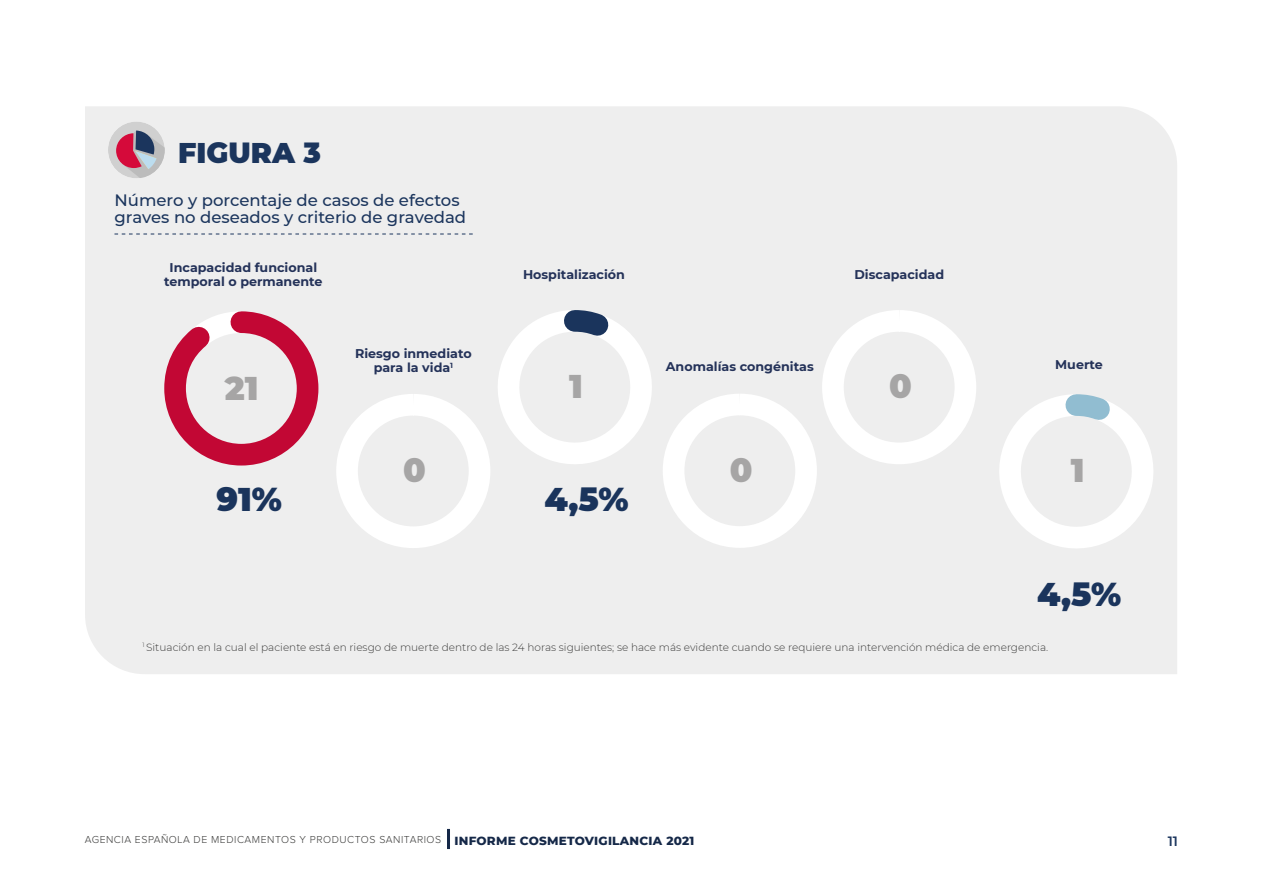
<style>
.page{position:relative;width:1263px;height:893px;background:#fff}
.page>*{position:absolute;margin:0;border:0;box-sizing:border-box;transform-origin:0 0}
.t1{font:900 32.85px "Montserrat";color:#1a345c}
.t2{font:900 32.85px "Montserrat";color:#a6a5a5}
.TEXTO_NORMAL{font:900 28.5px "Montserrat";color:#1b355d}
.TITULO_FIGURA{font:500 16.5px/16.5px "Montserrat";color:#1b355d}
.t3{font:600 13.5px "Montserrat";color:#1b355d}
.TITULO_1_AZUL{font:700 12.75px/14px "Montserrat";color:#243259;text-align:center}
.bullet{font:300 10.5px "Montserrat";color:#3c3c3b}
.t4{font:300 10.5px "Proxima Nova";letter-spacing:.05em;color:#3c3c3b}
.s1{font-family:"Montserrat";font-weight:800;font-size:12px;color:#152848}
</style>
<div class="page">
<hr style="left:447px;top:829px;width:3px;height:20px;background:#152848">
<div style="left:85px;top:106px;width:1092px;height:568px;background:#eee"></div>
<svg style="left:114px;top:234px;width:359px;height:1px"></svg>
<div style="left:108px;top:122px;width:57px;height:56px;background:#d0d0d0;border-radius:50%"></div>
<svg style="left:116px;top:131px;width:49px;height:47px"></svg>
<svg style="left:490px;top:297px;width:159px;height:175px"></svg>
<div style="left:663px;top:394px;width:154px;height:154px;border:22px solid #fff;border-radius:50%"></div>
<svg style="left:991px;top:381px;width:160px;height:175px"></svg>
<svg style="left:153px;top:301px;width:176px;height:175px;background:#e2afbb"></svg>
<div style="left:336px;top:394px;width:154px;height:154px;border:22px solid #fff;border-radius:50%"></div>
<div style="left:822px;top:310px;width:154px;height:154px;border:22px solid #fff;border-radius:50%"></div>
<p class="TEXTO_NORMAL" style="left:178px;top:131px;width:144px">FIGURA 3</p>
<p class="TITULO_FIGURA" style="left:114px;top:192px;width:353px">Número y porcentaje de casos de efectos graves no deseados y criterio de gravedad</p>
<p class="TITULO_1_AZUL" style="left:164px;top:259px;width:160px">Incapacidad funcional temporal o permanente</p>
<p class="t2" style="left:225px;top:364px;width:35px">21</p>
<p class="TITULO_1_AZUL" style="left:355px;top:346px;width:118px">Riesgo inmediato para la vida<sup>1</sup></p>
<p class="t2" style="left:403px;top:446px;width:24px">0</p>
<p class="TITULO_1_AZUL" style="left:523px;top:266px;width:103px">Hospitalización</p>
<p class="t2" style="left:569px;top:362px;width:15px">1</p>
<p class="t1" style="left:217px;top:475px;width:67px">91%</p>
<p class="t1" style="left:544px;top:475px;width:86px">4,5%</p>
<p class="TITULO_1_AZUL" style="left:666px;top:359px;width:149px">Anomalías congénitas</p>
<p class="TITULO_1_AZUL" style="left:854px;top:266px;width:91px">Discapacidad</p>
<p class="t2" style="left:889px;top:362px;width:24px">0</p>
<p class="TITULO_1_AZUL" style="left:1055px;top:357px;width:49px">Muerte</p>
<p class="t2" style="left:730px;top:445px;width:24px">0</p>
<p class="t2" style="left:1071px;top:446px;width:15px">1</p>
<p class="t1" style="left:1037px;top:570px;width:86px">4,5%</p>
<p class="bullet" style="left:142px;top:640px;width:907px"><sup>1</sup> Situación en la cual el paciente está en riesgo de muerte dentro de las 24 horas siguientes; se hace más evidente cuando se requiere una intervención médica de emergencia.</p>
<p class="t4" style="left:85px;top:835px;width:611px">AGENCIA ESPAÑOLA DE MEDICAMENTOS Y PRODUCTOS SANITARIOS <span class="s1">INFORME COSMETOVIGILANCIA 2021</span></p>
<p class="t3" style="left:1168px;top:831px;width:12px">11</p>
</div>
